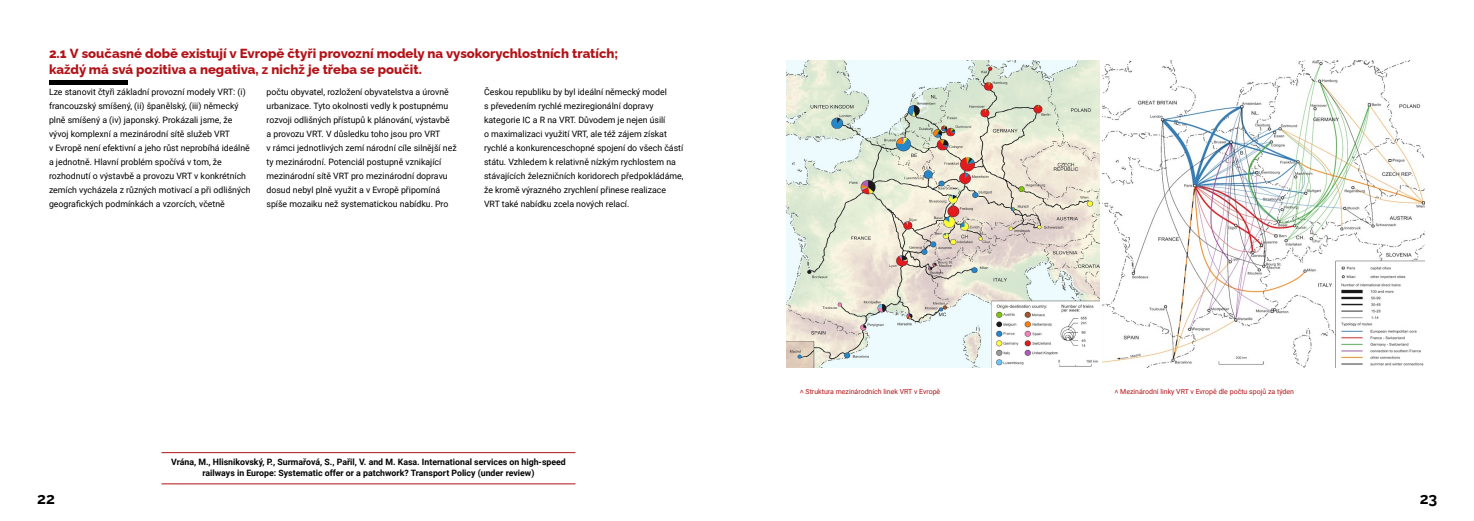
<style>
.page{position:relative;width:1474px;height:521px;background:#fff}
.page>*{position:absolute;margin:0;border:0;box-sizing:border-box;transform-origin:0 0}
.t1{font:100 15.75px "Raleway";color:#000}
.t2{font:100 13.12px/15.8px "Raleway";color:#b31217}
.t3{font:8.75px/14px "Roboto";color:#000}
.t4{font:700 8.75px/10.5px "Roboto";color:#000;text-align:center}
.t5{font:7px "Roboto";color:#b31217}
.s1{font-family:"Arial"}
</style>
<div class="page">
<hr style="left:49px;top:81px;width:78px;height:4px;background:#000">
<hr style="left:161px;top:452px;width:414px;height:1px;background:#b31217">
<hr style="left:161px;top:483px;width:414px;height:1px;background:#b31217">
<img style="left:786px;top:61px;width:313px;height:306px">
<img style="left:1102px;top:61px;width:322px;height:307px">
<h2 class="t2" style="left:49px;top:44px;width:571px">2.1 V současné době existují v Evropě čtyři provozní modely na vysokorychlostních tratích; každý má svá pozitiva a negativa, z nichž je třeba se poučit.</h2>
<p class="t3" style="left:49px;top:84px;width:203px">Lze stanovit čtyři základní provozní modely VRT: (i) francouzský smíšený, (ii) španělský, (iii) německý plně smíšený a (iv) japonský. Prokázali jsme, že vývoj komplexní a mezinárodní sítě služeb VRT<br>v Evropě není efektivní a jeho růst neprobíhá ideálně a jednotně. Hlavní problém spočívá v tom, že rozhodnutí o výstavbě a provozu VRT v konkrétních zemích vycházela z různých motivací a při odlišných geografických podmínkách a vzorcích, včetně</p>
<p class="t3" style="left:266px;top:84px;width:192px">počtu obyvatel, rozložení obyvatelstva a úrovně urbanizace. Tyto okolnosti vedly k postupnému rozvoji odlišných přístupů k plánování, výstavbě a provozu VRT. V důsledku toho jsou pro VRT<br>v rámci jednotlivých zemí národní cíle silnější než ty mezinárodní. Potenciál postupně vznikající mezinárodní sítě VRT pro mezinárodní dopravu dosud nebyl plně využit a v Evropě připomíná spíše mozaiku než systematickou nabídku. Pro</p>
<p class="t3" style="left:484px;top:84px;width:201px">Českou republiku by byl ideální německý model<br>s převedením rychlé meziregionální dopravy kategorie IC a R na VRT. Důvodem je nejen úsilí<br>o maximalizaci využití VRT, ale též zájem získat rychlé a konkurenceschopné spojení do všech částí státu. Vzhledem k relativně nízkým rychlostem na stávajících železničních koridorech předpokládáme, že kromě výrazného zrychlení přinese realizace VRT také nabídku zcela nových relací.</p>
<p class="t4" style="left:171px;top:457px;width:396px">Vrána, M., Hlisnikovský, P., Surmařová, S., Pařil, V. and M. Kasa. International services on high‑speed railways in Europe: Systematic offer or a patchwork? Transport Policy (under review)</p>
<p class="t5" style="left:799px;top:386px;width:142px"><span class="s1">˄</span> Struktura mezinárodních linek VRT v Evropě</p>
<p class="t5" style="left:1114px;top:386px;width:181px"><span class="s1">˄</span> Mezinárodní linky VRT v Evropě dle počtu spojů za týden</p>
<h1 class="t1" style="left:37px;top:485px;width:19px">22</h1>
<h1 class="t1" style="left:1419px;top:485px;width:19px">23</h1>
</div>
